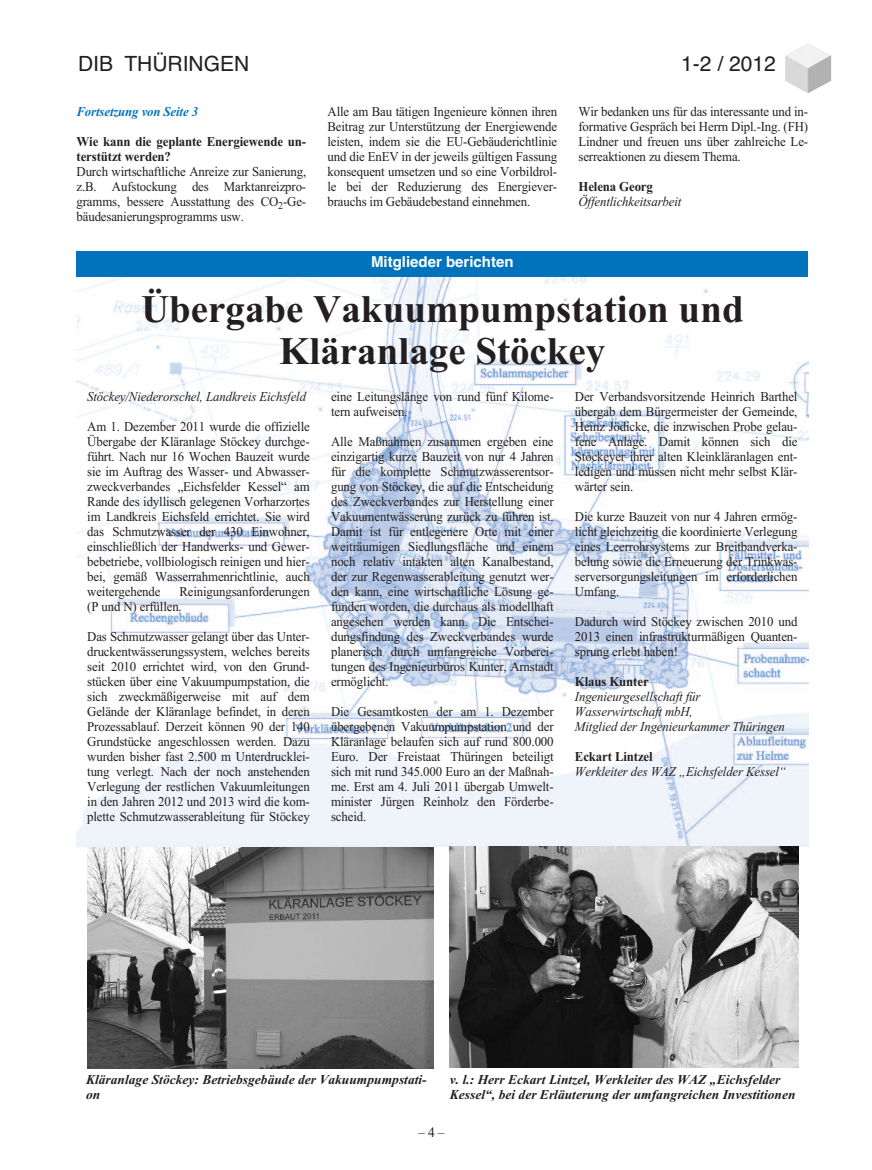
<style>
.page{position:relative;width:872px;height:1170px;background:#fff}
.page>*{position:absolute;margin:0;border:0;box-sizing:border-box;transform-origin:0 0}
.t1{font:700 39px/42px "Times New Roman";color:#231f20;text-align:center}
.t2{font:21px "Helvetica";color:#231f20}
.t3{font:700 15px "Helvetica";color:#fff}
.t4{font:13.5px/15px "Times New Roman";letter-spacing:-.01em;color:#231f20;text-align:justify;scale:.95 1}
.t5{font:italic 13.5px/15px "Times New Roman";letter-spacing:-.01em;color:#231f20;scale:.95 1}
.t6{font:italic 700 13.5px/15px "Times New Roman";color:#231f20}
.t7{font:700 13.5px/15px "Times New Roman";letter-spacing:-.01em;color:#231f20;scale:.95 1}
.t8{font:italic 700 13.5px "Times New Roman";letter-spacing:-.01em;color:#0073bc;scale:.95 1}
</style>
<div class="page">
<img style="left:77px;top:277px;width:731px;height:569px">
<hr style="left:76px;top:63px;width:224px;height:1px;background:#00aeef">
<img style="left:785px;top:43px;width:46px;height:50px">
<div style="left:77px;top:54px;width:700px;height:31px;background:#fff"></div>
<img style="left:87px;top:847px;width:347px;height:221px">
<img style="left:450px;top:846px;width:348px;height:221px">
<div style="left:77px;top:251px;width:731px;height:25px;background:#0073bc"></div>
<h2 class="t2" style="left:78px;top:52px;width:173px">DIB THÜRINGEN</h2>
<h2 class="t2" style="left:681px;top:52px;width:96px">1-2 / 2012</h2>
<p class="t8" style="left:77px;top:103px;width:129px">Fortsetzung von Seite 3</p>
<p class="t7" style="left:77px;top:134px;width:243px">Wie kann die geplante Energiewende un&shy;terstützt werden?</p>
<p class="t4" style="left:77px;top:164px;width:243px">Durch wirtschaftliche Anreize zur Sanierung, z.B. Aufstockung des Marktanreizpro&shy;gramms, bessere Ausstattung des CO<sub>2</sub>-Ge&shy;bäudesanierungsprogramms usw.</p>
<p class="t4" style="left:327px;top:104px;width:243px">Alle am Bau tätigen Ingenieure können ihren Beitrag zur Unterstützung der Energiewende leisten, indem sie die EU-Gebäuderichtlinie und die EnEV in der jeweils gültigen Fassung konsequent umsetzen und so eine Vorbildrol&shy;le bei der Reduzierung des Energiever&shy;brauchs im Gebäudebestand einnehmen.</p>
<p class="t4" style="left:578px;top:104px;width:243px">Wir bedanken uns für das interessante und in&shy;formative Gespräch bei Herrn Dipl.-Ing. (FH)<br>Lindner und freuen uns über zahlreiche Le&shy;serreaktionen zu diesem Thema.</p>
<p class="t7" style="left:578px;top:179px;width:80px">Helena Georg</p>
<p class="t5" style="left:578px;top:194px;width:110px">Öffentlichkeitsarbeit</p>
<p class="t3" style="left:371px;top:253px;width:144px">Mitglieder berichten</p>
<h1 class="t1" style="left:141px;top:288px;width:604px">Übergabe Vakuumpumpstation und<br>Kläranlage Stöckey</h1>
<p class="t5" style="left:87px;top:389px;width:232px">Stöckey/Niederorschel, Landkreis Eichsfeld</p>
<p class="t4" style="left:87px;top:419px;width:236px">Am 1. Dezember 2011 wurde die offizielle Übergabe der Kläranlage Stöckey durchge&shy;führt. Nach nur 16 Wochen Bauzeit wurde sie im Auftrag des Wasser- und Abwasser&shy;zweckverbandes „Eichsfelder Kessel“ am Rande des idyllisch gelegenen Vorharzortes im Landkreis Eichsfeld errichtet. Sie wird das Schmutzwasser der 430 Einwohner, einschließlich der Handwerks- und Gewer&shy;bebetriebe, vollbiologisch reinigen und hier&shy;bei, gemäß Wasserrahmenrichtlinie, auch weitergehende</p>
<p class="t4" style="left:575px;top:389px;width:236px">Der Verbandsvorsitzende Heinrich Barthel übergab dem Bürgermeister der Gemeinde, Heinz Jödicke, die inzwischen Probe gelau&shy;fene Anlage. Damit können sich die Stöckeyer ihrer alten Kleinkläranlagen ent&shy;ledigen und müssen nicht mehr selbst Klär&shy;wärter sein.</p>
<p class="t4" style="left:575px;top:509px;width:236px">Die kurze Bauzeit von nur 4 Jahren ermög&shy;licht gleichzeitig die koordinierte Verlegung eines Leerrohrsystems zur Breitbandverka&shy;belung sowie die Erneuerung der Trinkwas&shy;serversorgungsleitungen im erforderlichen Umfang.</p>
<p class="t4" style="left:575px;top:614px;width:236px">Dadurch wird Stöckey zwischen 2010 und 2013 einen infrastrukturmäßigen Quanten&shy;sprung erlebt haben!</p>
<p class="t7" style="left:575px;top:674px;width:79px">Klaus Kunter</p>
<p class="t5" style="left:575px;top:689px;width:223px">Ingenieurgesellschaft für<br>Wasserwirtschaft mbH,<br>Mitglied der Ingenieurkammer Thüringen</p>
<p class="t7" style="left:575px;top:749px;width:83px">Eckart Lintzel</p>
<p class="t5" style="left:575px;top:764px;width:224px">Werkleiter des WAZ „Eichsfelder Kessel“</p>
<p class="t4" style="left:331px;top:389px;width:236px">eine Leitungslänge von rund fünf Kilome&shy;tern aufweisen.</p>
<p class="t4" style="left:331px;top:434px;width:236px">Alle Maßnahmen zusammen ergeben eine einzigartig kurze Bauzeit von nur 4 Jahren für die komplette Schmutzwasserentsor&shy;gung von Stöckey, die auf die Entscheidung des Zweckverbandes zur Herstellung einer Vakuumentwässerung zurück zu führen ist.<br>Damit ist für entlegenere Orte mit einer weiträumigen Siedlungsfläche und einem noch relativ intakten alten Kanalbestand, der zur Regenwasserableitung genutzt wer&shy;den kann, eine wirtschaftliche Lösung ge&shy;funden worden, die durchaus als modellhaft angesehen werden kann. Die Entschei&shy;dungsfindung des Zweckverbandes wurde planerisch durch umfangreiche Vorberei&shy;tungen des Ingenieurbüros Kunter, Arnstadt ermöglicht.</p>
<p class="t4" style="left:331px;top:704px;width:236px">Die Gesamtkosten der am 1. Dezember übergebenen Vakuumpumpstation und der Kläranlage belaufen sich auf rund 800.000<br>Euro. Der Freistaat Thüringen beteiligt sich mit rund 345.000 Euro an der Maßnah&shy;me. Erst am 4. Juli 2011 übergab Umwelt&shy;minister Jürgen Reinholz den Förderbe&shy;scheid.</p>
<p class="t4" style="left:87px;top:584px;width:236px;text-indent:92px">Reinigungsanforderungen (P und N) erfüllen.</p>
<p class="t4" style="left:87px;top:629px;width:236px">Das Schmutzwasser gelangt über das Unter&shy;druckentwässerungssystem, welches bereits seit 2010 errichtet wird, von den Grund&shy;stücken über eine Vakuumpumpstation, die sich zweckmäßigerweise mit auf dem Gelände der Kläranlage befindet, in deren Prozessablauf. Derzeit können 90 der 140<br>Grundstücke angeschlossen werden. Dazu wurden bisher fast 2.500 m Unterdrucklei&shy;tung verlegt. Nach der noch anstehenden Verlegung der restlichen Vakuumleitungen in den Jahren 2012 und 2013 wird die kom&shy;plette Schmutzwasserableitung für Stöckey</p>
<p class="t6" style="left:86px;top:1071px;width:342px">Kläranlage Stöckey: Betriebsgebäude der Vakuumpumpstati&shy;on</p>
<p class="t6" style="left:450px;top:1071px;width:347px">v. l.: Herr Eckart Lintzel, Werkleiter des WAZ „Eichsfelder<br>Kessel“, bei der Erläuterung der umfangreichen Investitionen</p>
</div>
